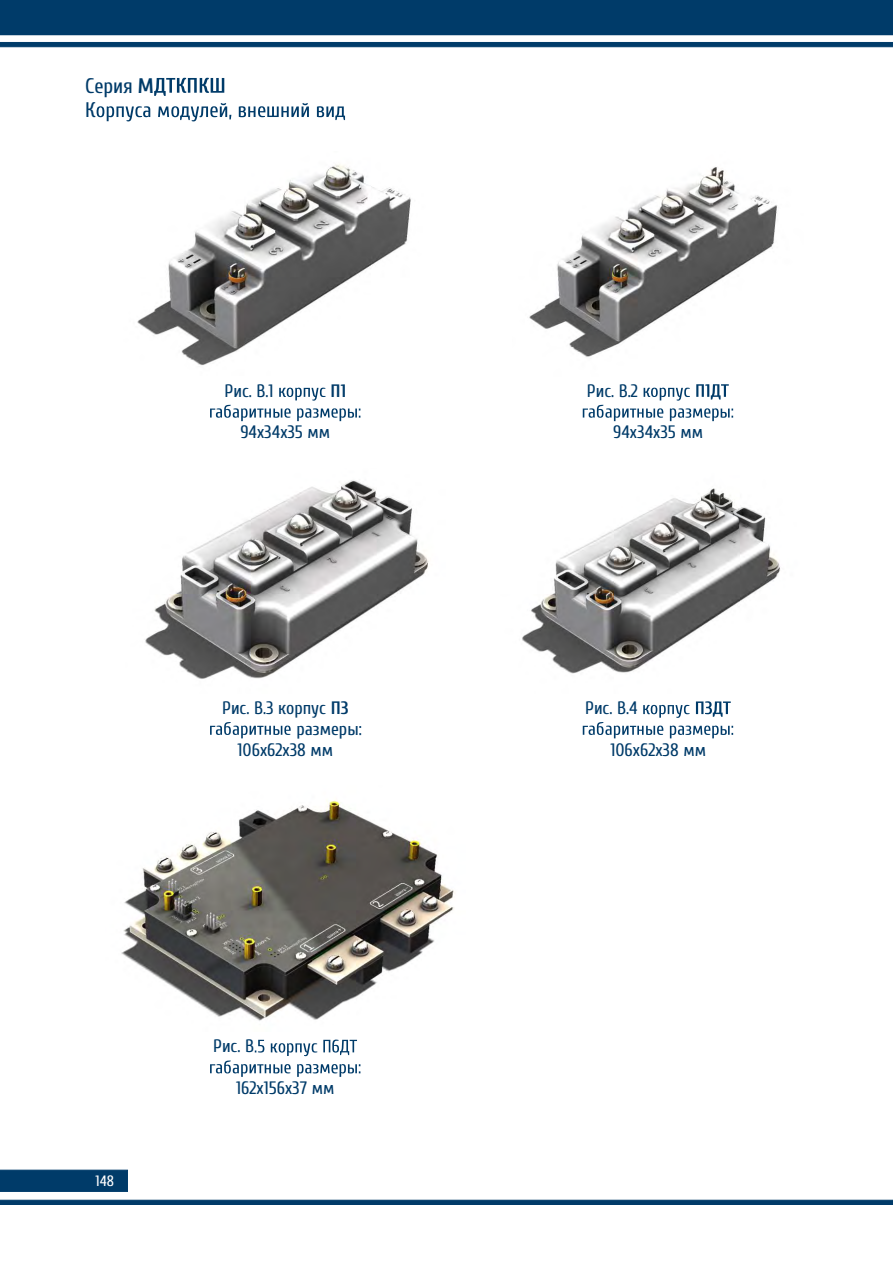
<style>
.page{position:relative;width:893px;height:1263px;background:#fff}
.page>*{position:absolute;margin:0;border:0;box-sizing:border-box;transform-origin:0 0}
.t1{font:21px/24.3px "Cuprum";color:#003b69}
.t2{font:18px "Cuprum";color:#003b69}
.t3{font:700 18px "Cuprum";color:#003b69}
.t4{font:15px "Cuprum";color:#fff}
.s1{font-weight:700}
</style>
<div class="page">
<div style="left:0;top:0;width:893px;height:35px;background:#003b69"></div>
<svg style="left:0;top:42px;width:893px;height:5px;background:#033d6b"></svg>
<svg style="left:0;top:1200px;width:893px;height:5px;background:#033d6a"></svg>
<div style="left:0;top:1170px;width:128px;height:21px;background:#003b69"></div>
<svg style="left:154px;top:78px;width:70px;height:18px"></svg>
<svg style="left:97px;top:103px;width:248px;height:18px"></svg>
<svg style="left:210px;top:388px;width:150px;height:33px"></svg>
<svg style="left:583px;top:384px;width:150px;height:37px"></svg>
<svg style="left:210px;top:722px;width:81px;height:16px"></svg>
<svg style="left:583px;top:701px;width:150px;height:37px"></svg>
<svg style="left:210px;top:1039px;width:150px;height:38px"></svg>
<img style="left:137px;top:164px;width:274px;height:202px">
<img style="left:529px;top:167px;width:248px;height:190px">
<img style="left:145px;top:480px;width:284px;height:199px">
<img style="left:522px;top:488px;width:258px;height:186px">
<img style="left:121px;top:800px;width:333px;height:221px">
<p class="t1" style="left:85px;top:74px;width:70px">Серия <span class="s1">М<br></span>К</p>
<p class="t2" style="left:225px;top:381px;width:50px">Рис. В.1</p>
<p class="t3" style="left:331px;top:381px;width:17px">П1</p>
<p class="t2" style="left:240px;top:422px;width:91px">94х34х35 мм</p>
<p class="t2" style="left:222px;top:698px;width:128px">Рис. В.3 корпус <span class="s1">П3</span></p>
<p class="t2" style="left:296px;top:719px;width:67px">размеры:</p>
<p class="t2" style="left:237px;top:739px;width:97px">106х62х38 мм</p>
<p class="t4" style="left:96px;top:1172px;width:20px">148</p>
<p class="t2" style="left:213px;top:1036px;width:42px">Рис. В</p>
<p class="t2" style="left:236px;top:1078px;width:100px">162х156х37 мм</p>
<p class="t2" style="left:587px;top:381px;width:52px">Рис. В.2</p>
<p class="t2" style="left:613px;top:422px;width:91px">94х34х35 мм</p>
<p class="t2" style="left:585px;top:698px;width:54px">Рис. В.4</p>
<p class="t2" style="left:610px;top:739px;width:97px">106х62х38 мм</p>
</div>
